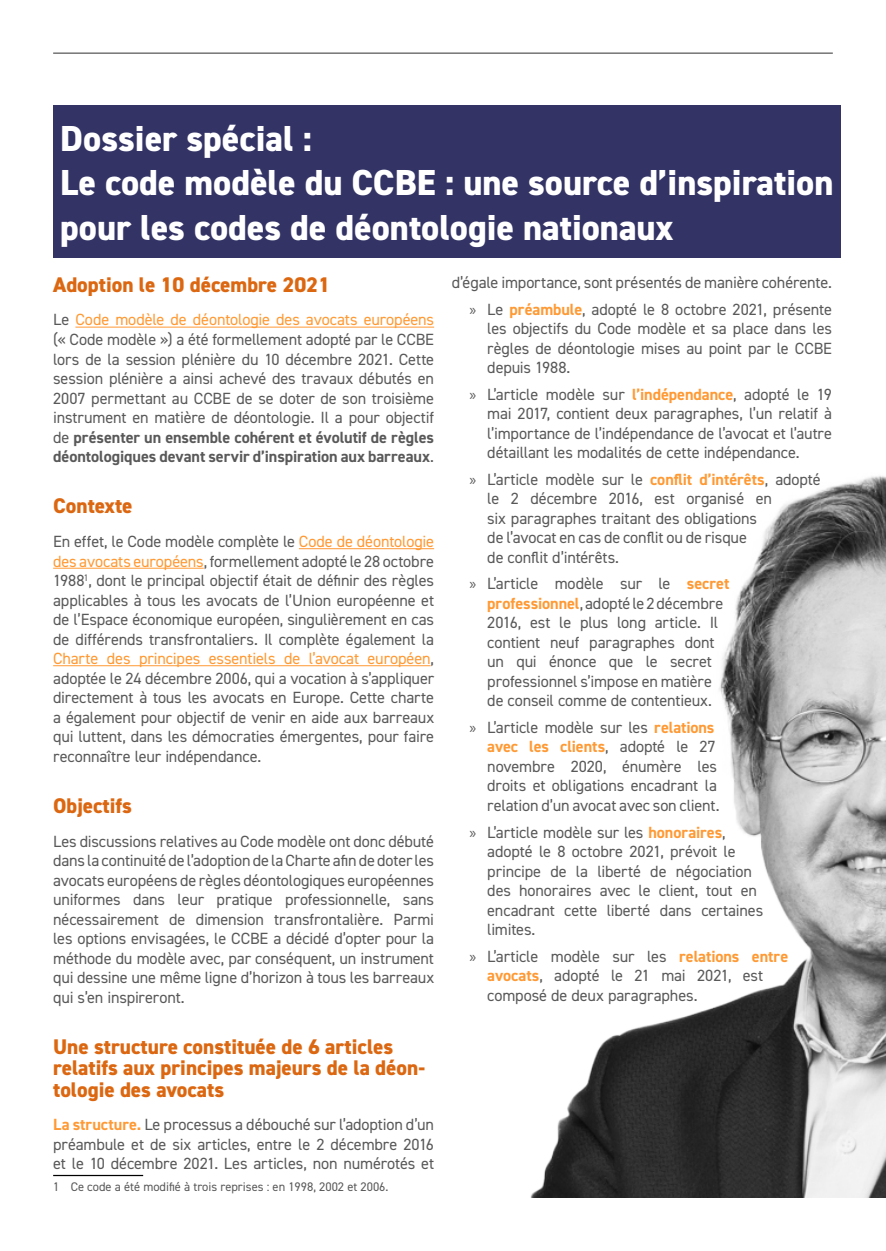
<style>
.page{position:relative;width:886px;height:1251px;background:#fff}
.page>*{position:absolute;margin:0;border:0;box-sizing:border-box;transform-origin:0 0}
.t1{font:800 36.25px/44.2px "DIN2014";color:#fff}
.t2{font:800 21.25px/21.2px "DIN2014";color:#dc6711}
.t3{font:16.25px/19.5px "DIN2014";letter-spacing:-.01em;color:#595959;text-align:justify}
.t4{font:12.5px "DIN2014";color:#595959}
.s1{color:#f93}
.s2{font-weight:700}
.s3{font-weight:700;color:#f93}
.s4{font-family:"Myriad Pro"}
</style>
<div class="page">
<img style="left:412px;top:476px;width:474px;height:722px">
<hr style="left:53px;top:53px;width:780px;height:1px;background:#595959">
<hr style="left:75px;top:327px;width:359px;height:1px;background:#f93">
<hr style="left:299px;top:548px;width:135px;height:1px;background:#f93">
<hr style="left:53px;top:568px;width:151px;height:1px;background:#f93">
<hr style="left:53px;top:665px;width:378px;height:1px;background:#f93">
<hr style="left:53px;top:1175px;width:90px;height:1px;background:#000">
<div style="left:53px;top:105px;width:787px;height:152px;background:#336"></div>
<h1 class="t1" style="left:60px;top:117px;width:775px">Dossier spécial :<br>Le code modèle du CCBE : une source d’inspiration pour les codes de déontologie nationaux</h1>
<h2 class="t2" style="left:53px;top:274px;width:278px">Adoption le 10 décembre 2021</h2>
<p class="t3" style="left:53px;top:310px;width:382px">Le <span class="s1">Code modèle de déontologie des avocats européens </span>(« Code modèle ») a été formellement adopté par le CCBE lors de la session plénière du 10 décembre 2021. Cette session plénière a ainsi achevé des travaux débutés en 2007 permettant au CCBE de se doter de son troisième instrument en matière de déontologie. Il a pour objectif de <span class="s2">présenter un ensemble cohérent et évolutif de règles déontologiques devant servir d’inspiration aux barreaux</span>.</p>
<h2 class="t2" style="left:53px;top:495px;width:81px">Contexte</h2>
<p class="t3" style="left:53px;top:531px;width:382px">En effet, le Code modèle complète le <span class="s1">Code de déontologie des avocats européens</span>, formellement adopté le 28 octobre 1988<sup>1</sup>, dont le principal objectif était de définir des règles applicables à tous les avocats de l’Union européenne et de l’Espace économique européen, singulièrement en cas de différends transfrontaliers. Il complète également la <span class="s1">Charte des principes essentiels de l’avocat européen</span>, adoptée le 24 décembre 2006, qui a vocation à s’appliquer directement à tous les avocats en Europe. Cette charte a également pour objectif de venir en aide aux barreaux qui luttent, dans les démocraties émergentes, pour faire reconnaître leur indépendance.</p>
<h2 class="t2" style="left:53px;top:795px;width:80px">Objectifs</h2>
<p class="t3" style="left:53px;top:831px;width:382px">Les discussions relatives au Code modèle ont donc débuté dans la continuité de l’adoption de la Charte afin de doter les avocats européens de règles déontologiques européennes uniformes dans leur pratique professionnelle, sans nécessairement de dimension transfrontalière. Parmi les options envisagées, le CCBE a décidé d’opter pour la méthode du modèle avec, par conséquent, un instrument qui dessine une même ligne d’horizon à tous les barreaux qui s’en inspireront.</p>
<h2 class="t2" style="left:53px;top:1036px;width:373px">Une structure constituée de 6 articles relatifs aux principes majeurs de la déon&shy;tologie des avocats</h2>
<p class="t3" style="left:53px;top:1114px;width:382px"><span class="s3">La structure.</span> Le processus a débouché sur l’adoption d’un préambule et de six articles, entre le 2 décembre 2016 et le 10 décembre 2021. Les articles, non numérotés et</p>
<p class="t4" style="left:53px;top:1178px;width:337px">1 Ce code a été modifié à trois reprises : en 1998, 2002 et 2006.</p>
<p class="t3" style="left:452px;top:269px;width:382px;line-height:26.6px;text-align:right">d’égale importance, sont présentés de manière cohérente. <span class="s4">»</span> Le <span class="s3">préambule</span>, adopté le 8 octobre 2021, présente</p>
<p class="t3" style="left:487px;top:318px;width:346px">les objectifs du Code modèle et sa place dans les règles de déontologie mises au point par le CCBE depuis 1988.</p>
<p class="t3" style="left:487px;top:384px;width:346px;text-indent:-18px"><span class="s4">»</span> L’article modèle sur <span class="s3">l’indépendance</span>, adopté le 19 mai 2017, contient deux paragraphes, l’un relatif à l’importance de l’indépendance de l’avocat et l’autre détaillant les modalités de cette indépendance.</p>
<p class="t3" style="left:487px;top:469px;width:335px;text-align:left;text-indent:-18px"><span class="s4">»</span> L’article modèle sur le <span class="s3">conflit d’intérêts</span>, adopté le 2 décembre 2016, est organisé en<br>six paragraphes traitant des obligations<br>de l’avocat en cas de conflit ou de risque<br>de conflit d’intérêts.</p>
<p class="t3" style="left:487px;top:574px;width:244px;text-align:left;text-indent:-18px"><span class="s4">»</span> L’article modèle sur le <span class="s3">secret professionnel</span>, adopté le 2 décembre<br>2016, est le plus long article. Il contient neuf paragraphes dont un qui énonce que le secret professionnel s’impose en matière de conseil comme de contentieux.</p>
<p class="t3" style="left:487px;top:717px;width:234px;text-align:left;text-indent:-18px"><span class="s4">»</span> L’article modèle sur les <span class="s3">relations avec les clients</span>, adopté le 27 novembre 2020, énumère les droits et obligations encadrant la relation d’un avocat avec son client.</p>
<p class="t3" style="left:487px;top:822px;width:277px;text-align:left;text-indent:-18px"><span class="s4">»</span> L’article modèle sur les <span class="s3">honoraires</span>, adopté le 8 octobre 2021, prévoit le principe de la liberté de négociation des honoraires avec le client, tout en encadrant cette liberté dans certaines limites.</p>
<p class="t3" style="left:487px;top:946px;width:302px;text-align:left;text-indent:-18px"><span class="s4">»</span> L’article modèle sur les <span class="s3">relations entre avocats</span>, adopté le 21 mai 2021, est composé de deux paragraphes.</p>
</div>
